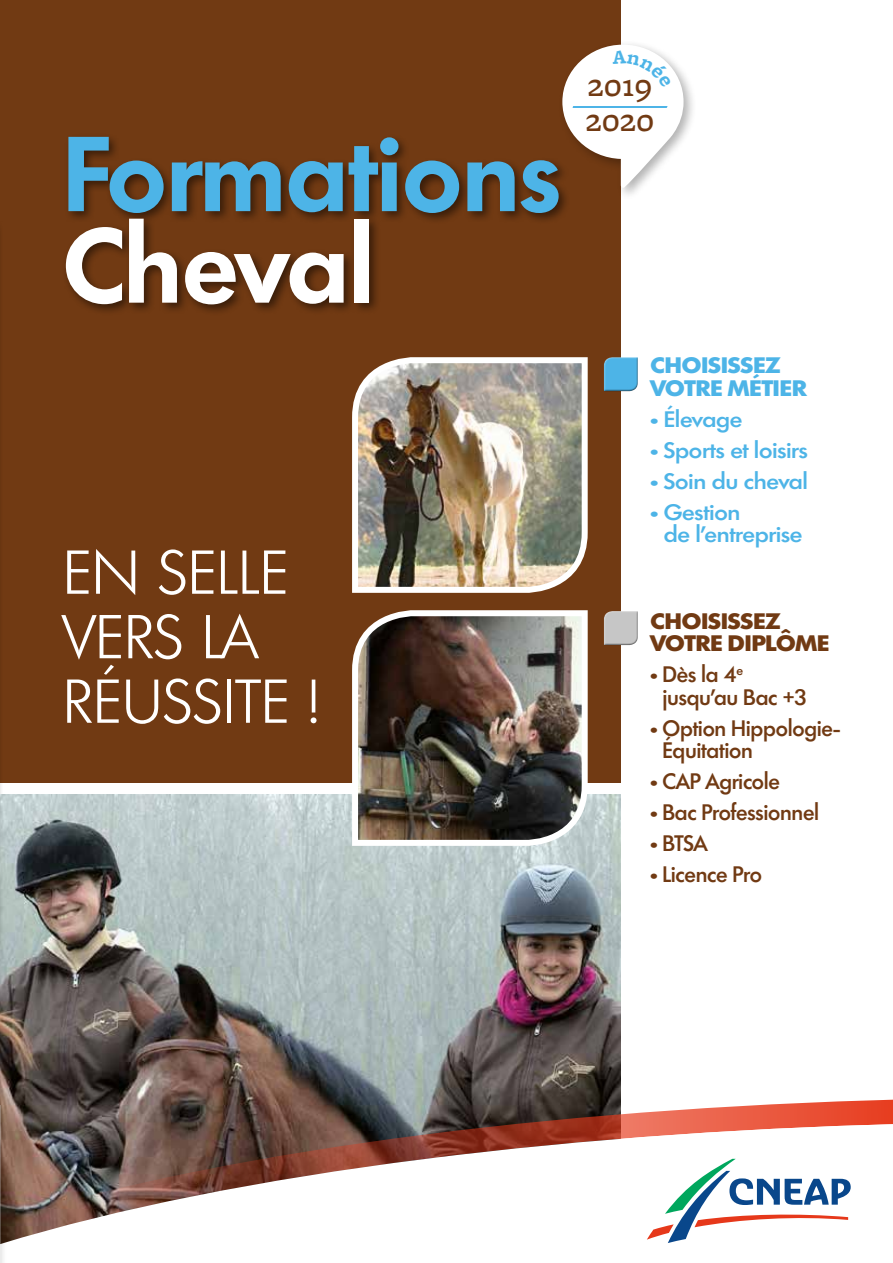
<style>
.page{position:relative;width:893px;height:1263px;background:#fff}
.page>*{position:absolute;margin:0;border:0;box-sizing:border-box;transform-origin:0 0}
.t1{font:600 103.05px "Limerick";color:#4db4e7}
.t2{font:600 103.05px "Limerick";color:#fff}
.t3{font:300 60px/64.5px "Limerick";letter-spacing:.01em;color:#fff}
.t4{font:500 33.45px/34.8px "Freight Micro";color:#713a13}
.t5{font:500 21.75px/22.5px "Limerick";letter-spacing:-.01em;color:#713a13}
.t6{font:500 21.75px/22.5px "Limerick";letter-spacing:-.01em;color:#4db4e7;scale:1.1 1}
.t7{font:800 21.75px/22.5px "Limerick";color:#713a13;scale:1.1 1}
.t8{font:800 21.75px/22.5px "Limerick";color:#4db4e7;scale:1.1 1}
.s1{font-weight:800}
</style>
<div class="page">
<div style="left:0;top:0;width:621px;height:782px;background:#713a13"></div>
<img style="left:4px;top:795px;width:616px;height:303px">
<div style="left:602px;top:610px;width:36px;height:37px;background:#000;opacity:.5"></div>
<img style="left:352px;top:357px;width:236px;height:236px">
<div style="left:62px;top:133px;width:509px;height:183px;background:#000;opacity:.5"></div>
<div style="left:602px;top:356px;width:36px;height:37px;background:#000;opacity:.5"></div>
<img style="left:349px;top:610px;width:242px;height:239px">
<hr style="left:0;top:219px;width:4px;height:1044px;background:#000;opacity:.45">
<div style="left:558px;top:40px;width:139px;height:160px;background:#000;opacity:.3"></div>
<svg style="left:7px;top:1098px;width:886px;height:25px;background:#865d54"></svg>
<img style="left:7px;top:1123px;width:886px;height:119px">
<svg style="left:647px;top:1159px;width:204px;height:84px"></svg>
<div style="left:0;top:1098px;width:7px;height:165px;background:#000;opacity:.2"></div>
<svg style="left:0;top:232px;width:1px;height:1031px"></svg>
<svg style="left:562px;top:45px;width:122px;height:143px"></svg>
<h1 class="t1" style="left:63px;top:107px;width:499px">Formations</h1>
<h1 class="t2" style="left:63px;top:199px;width:313px">Cheval</h1>
<h2 class="t3" style="left:63px;top:540px;width:257px">EN SELLE<br>VERS LA<br>RÉUSSITE !</h2>
<h3 class="t4" style="left:586px;top:69px;width:70px">2019<br>2020</h3>
<p class="t8" style="left:651px;top:354px;width:144px">CHOISISSEZ<br>VOTRE MÉTIER</p>
<p class="t6" style="left:651px;top:407px;width:85px"><span class="s1">•</span> Élevage</p>
<p class="t6" style="left:651px;top:438px;width:144px"><span class="s1">•</span> Sports et loisirs</p>
<p class="t6" style="left:651px;top:469px;width:145px"><span class="s1">•</span> Soin du cheval</p>
<p class="t6" style="left:664px;top:500px;width:128px;text-indent:-13px"><span class="s1">•</span> Gestion<br>de l’entreprise</p>
<p class="t7" style="left:651px;top:609px;width:164px">CHOISISSEZ<br>VOTRE DIPLÔME</p>
<p class="t5" style="left:662px;top:663px;width:146px;text-indent:-12px"><span class="s1">•</span> Dès la 4<sup>e </sup>jusqu’au Bac +3</p>
<p class="t5" style="left:662px;top:716px;width:179px;text-indent:-12px"><span class="s1">•</span> Option Hippologie-<br>Équitation</p>
<p class="t5" style="left:651px;top:770px;width:131px"><span class="s1">•</span> CAP Agricole</p>
<p class="t5" style="left:651px;top:801px;width:170px"><span class="s1">•</span> Bac Professionnel</p>
<p class="t5" style="left:651px;top:832px;width:58px"><span class="s1">•</span> BTSA</p>
<p class="t5" style="left:651px;top:863px;width:113px"><span class="s1">•</span> Licence Pro</p>
</div>
